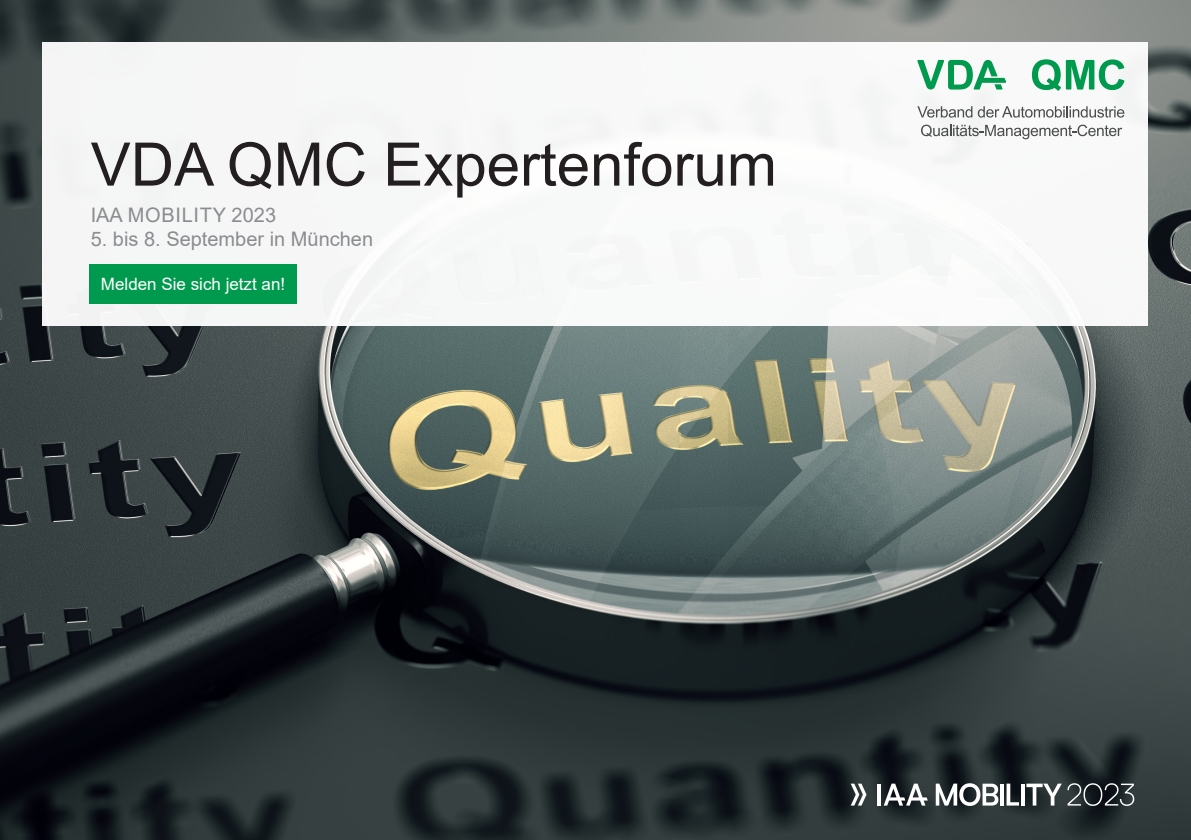
<style>
.page{position:relative;width:1191px;height:840px;background:#fff}
.page>*{position:absolute;margin:0;border:0;box-sizing:border-box;transform-origin:0 0}
.t1{font:60px "Arial";color:#231f20}
.t2{font:20px "Arial";color:#8a8c8f}
.t3{font:20px "Arial";letter-spacing:.035em;color:#8a8c8f}
.t4{font:17px "Arial";color:#fff}
</style>
<div class="page">
<img style="left:0;top:0;width:1191px;height:839px">
<div style="left:43px;top:43px;width:1105px;height:283px;background:#f7f8f7"></div>
<svg style="left:1032px;top:59px;width:92px;height:32px"></svg>
<svg style="left:917px;top:60px;width:89px;height:29px"></svg>
<svg style="left:917px;top:106px;width:207px;height:11px"></svg>
<svg style="left:921px;top:125px;width:201px;height:14px"></svg>
<div style="left:90px;top:264px;width:207px;height:39px;background:#009a4e"></div>
<svg style="left:1067px;top:782px;width:67px;height:23px;background:#454c4e"></svg>
<svg style="left:850px;top:783px;width:16px;height:22px"></svg>
<svg style="left:883px;top:783px;width:44px;height:22px"></svg>
<hr style="left:877px;top:783px;width:4px;height:22px;background:#fff">
<svg style="left:1026px;top:783px;width:35px;height:22px"></svg>
<hr style="left:1021px;top:783px;width:3px;height:22px;background:#fff">
<svg style="left:1006px;top:783px;width:13px;height:22px"></svg>
<hr style="left:1000px;top:783px;width:4px;height:22px;background:#fff">
<svg style="left:935px;top:782px;width:63px;height:23px"></svg>
<h1 class="t1" style="left:91px;top:123px;width:687px">VDA QMC Expertenforum</h1>
<p class="t3" style="left:91px;top:201px;width:187px">IAA MOBILITY 2023</p>
<p class="t2" style="left:91px;top:225px;width:284px">5. bis 8. September in München</p>
<p class="t4" style="left:101px;top:272px;width:186px">Melden Sie sich jetzt an!</p>
</div>
